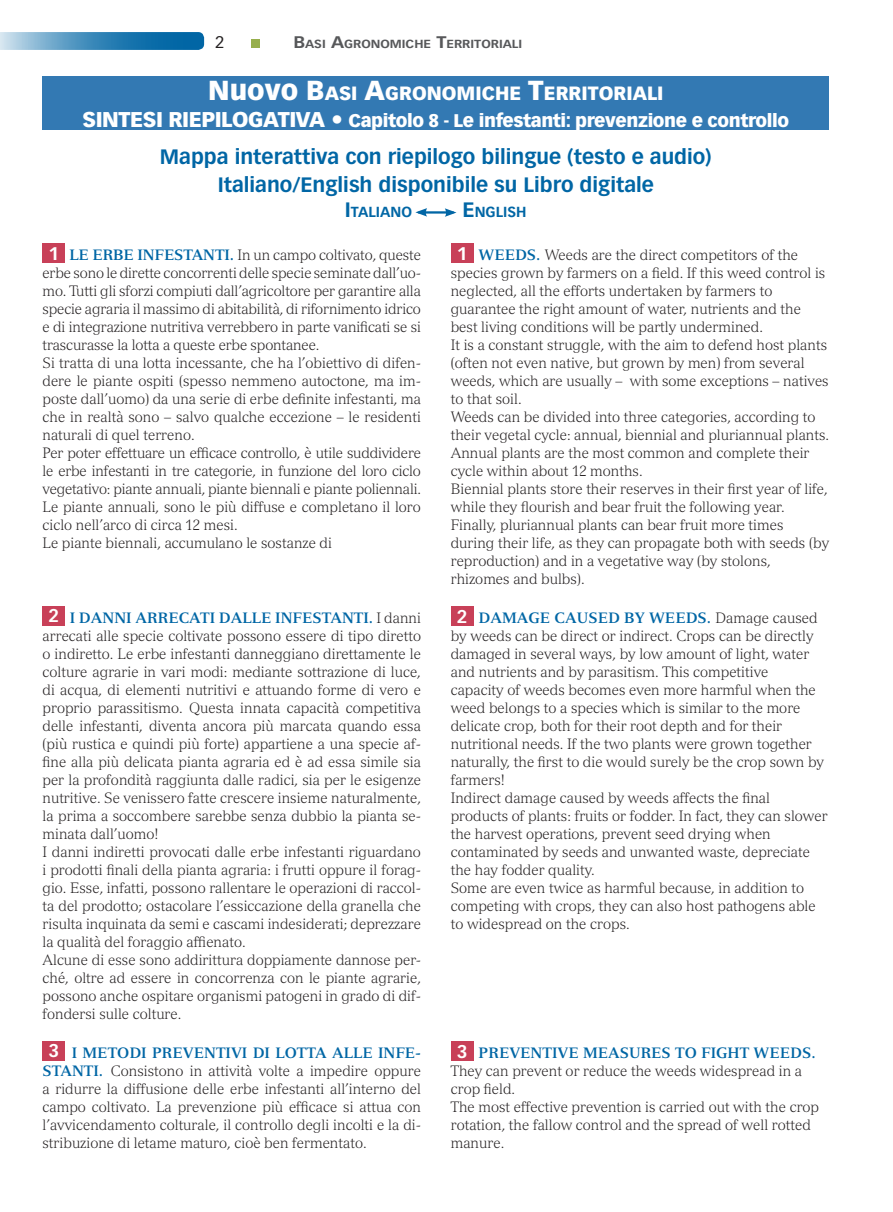
<style>
.page{position:relative;width:893px;height:1212px;background:#fff}
.page>*{position:absolute;margin:0;border:0;box-sizing:border-box;transform-origin:0 0}
.Titolo_I{font:900 21px "Vectora LH";letter-spacing:-.02em;color:#fff}
.Titolo_I-2{font:700 20.4px "Vectora LH";color:#0166a5}
.Titolo_I-3{font:900 18.9px "Vectora LH";color:#fff}
.Titolo_I-4{font:900 18px "Vectora LH";letter-spacing:-.02em;color:#fff}
.t1{font:700 18px "Vectora LH";color:#fff}
.Normale{font:16.5px "Vectora LH";color:#231f20}
.Testo{font:300 14.7px/18px "Versailles";color:#231f20;scale:.95 1}
.Titolo_I-5{font:700 14.4px "Vectora LH";color:#0166a5}
.Normale-2{font:700 11.55px "Vectora LH";color:#57585a;scale:1.1 1}
.s1{font-size:16.5px}
.s2{font-size:27px}
.s3{font-size:45px}
.s4{font-size:20.4px}
.s5{font-weight:700;color:#0166a5}
</style>
<div class="page">
<div style="left:251px;top:40px;width:9px;height:8px;background:#97af4d"></div>
<svg style="left:0;top:32px;width:204px;height:18px;background:#4690bd"></svg>
<div style="left:43px;top:77px;width:786px;height:53px;background:#3379b3"></div>
<svg style="left:445px;top:208px;width:11px;height:9px"></svg>
<hr style="left:424px;top:211px;width:30px;height:2px;background:#0166a5">
<svg style="left:415px;top:208px;width:12px;height:9px"></svg>
<div style="left:43px;top:243px;width:22px;height:20px;background:#c84058"></div>
<div style="left:43px;top:606px;width:22px;height:20px;background:#c84058"></div>
<div style="left:43px;top:1041px;width:22px;height:20px;background:#c84058"></div>
<div style="left:451px;top:243px;width:22px;height:20px;background:#c84058"></div>
<div style="left:451px;top:606px;width:22px;height:20px;background:#c84058"></div>
<div style="left:451px;top:1041px;width:22px;height:20px;background:#c84058"></div>
<p class="Normale" style="left:215px;top:32px;width:11px">2</p>
<p class="Normale-2" style="left:293px;top:37px;width:210px"><span class="s1">B</span>ASI <span class="s1">A</span>GRONOMICHE <span class="s1">T</span>ERRITORIALI</p>
<p class="Titolo_I-3" style="left:208px;top:82px;width:457px"><span class="s2">Nuovo</span> <span class="s2">B</span>ASI <span class="s2">A</span>GRONOMICHE <span class="s2">T</span>ERRITORIALI</p>
<p class="Titolo_I" style="left:83px;top:107px;width:263px">SINTESI RIEPILOGATIVA <span class="s3">∙</span></p>
<p class="Titolo_I-4" style="left:348px;top:110px;width:442px">Capitolo 8 - Le infestanti: prevenzione e controllo</p>
<p class="Titolo_I-2" style="left:160px;top:144px;width:553px">Mappa interattiva con riepilogo bilingue (testo e audio)</p>
<p class="Titolo_I-2" style="left:218px;top:172px;width:438px">Italiano/English disponibile su Libro digitale</p>
<p class="Titolo_I-5" style="left:345px;top:203px;width:69px"><span class="s4">I</span> TALIANO</p>
<p class="Titolo_I-5" style="left:463px;top:203px;width:65px"><span class="s4">E</span>NGLISH</p>
<p class="t1" style="left:48px;top:242px;width:12px">1</p>
<p class="Testo" style="left:43px;top:246px;width:400px;text-align:justify;text-indent:27px"><span class="s5">LE ERBE INFESTANTI.</span> In un campo coltivato, queste erbe sono le dirette concorrenti delle specie seminate dall’uo&shy;mo. Tutti gli sforzi compiuti dall’agricoltore per garantire alla specie agraria il massimo di abitabilità, di rifornimento idrico e di integrazione nutritiva verrebbero in parte vanificati se si trascurasse la lotta a queste erbe spontanee.</p>
<p class="Testo" style="left:43px;top:354px;width:400px;text-align:justify">Si tratta di una lotta incessante, che ha l’obiettivo di difen&shy;dere le piante ospiti (spesso nemmeno autoctone, ma im&shy;poste dall’uomo) da una serie di erbe definite infestanti, ma che in realtà sono – salvo qualche eccezione – le residenti naturali di quel terreno.</p>
<p class="Testo" style="left:43px;top:444px;width:400px;text-align:justify">Per poter effettuare un efficace controllo, è utile suddividere le erbe infestanti in tre categorie, in funzione del loro ciclo vegetativo: piante annuali, piante biennali e piante poliennali.</p>
<p class="Testo" style="left:43px;top:498px;width:400px">Le piante annuali, sono le più diffuse e completano il loro ciclo nell’arco di circa 12 mesi.</p>
<p class="Testo" style="left:43px;top:534px;width:306px">Le piante biennali, accumulano le sostanze di</p>
<p class="t1" style="left:48px;top:605px;width:12px">2</p>
<p class="Testo" style="left:43px;top:608px;width:400px;text-align:justify;text-indent:27px"><span class="s5">I DANNI ARRECATI DALLE INFESTANTI.</span> I danni arrecati alle specie coltivate possono essere di tipo diretto o indiretto. Le erbe infestanti danneggiano direttamente le colture agrarie in vari modi: mediante sottrazione di luce, di acqua, di elementi nutritivi e attuando forme di vero e proprio parassitismo. Questa innata capacità competitiva delle infestanti, diventa ancora più marcata quando essa (più rustica e quindi più forte) appartiene a una specie af&shy;fine alla più delicata pianta agraria ed è ad essa simile sia per la profondità raggiunta dalle radici, sia per le esigenze nutritive. Se venissero fatte crescere insieme naturalmente, la prima a soccombere sarebbe senza dubbio la pianta se&shy;minata dall’uomo!</p>
<p class="Testo" style="left:43px;top:842px;width:400px;text-align:justify">I danni indiretti provocati dalle erbe infestanti riguardano i prodotti finali della pianta agraria: i frutti oppure il forag&shy;gio. Esse, infatti, possono rallentare le operazioni di raccol&shy;ta del prodotto; ostacolare l’essiccazione della granella che risulta inquinata da semi e cascami indesiderati; deprezzare la qualità del foraggio affienato.</p>
<p class="Testo" style="left:43px;top:950px;width:400px;text-align:justify">Alcune di esse sono addirittura doppiamente dannose per&shy;ché, oltre ad essere in concorrenza con le piante agrarie, possono anche ospitare organismi patogeni in grado di dif&shy;fondersi sulle colture.</p>
<p class="t1" style="left:48px;top:1040px;width:12px">3</p>
<p class="Testo" style="left:43px;top:1043px;width:400px;text-align:justify;text-indent:29px"><span class="s5">I METODI PREVENTIVI DI LOTTA ALLE INFE-STANTI.</span> Consistono in attività volte a impedire oppure a ridurre la diffusione delle erbe infestanti all’interno del campo coltivato. La prevenzione più efficace si attua con l’avvicendamento colturale, il controllo degli incolti e la di&shy;stribuzione di letame maturo, cioè ben fermentato.</p>
<p class="t1" style="left:457px;top:242px;width:12px">1</p>
<p class="Testo" style="left:451px;top:246px;width:396px;text-indent:28px"><span class="s5">WEEDS.</span> Weeds are the direct competitors of the species grown by farmers on a field. If this weed control is neglected, all the efforts undertaken by farmers to guarantee the right amount of water, nutrients and the best living conditions will be partly undermined.</p>
<p class="Testo" style="left:451px;top:336px;width:399px">It is a constant struggle, with the aim to defend host plants (often not even native, but grown by men) from several weeds, which are usually – with some exceptions – natives to that soil.</p>
<p class="Testo" style="left:451px;top:408px;width:400px">Weeds can be divided into three categories, according to their vegetal cycle: annual, biennial and pluriannual plants.</p>
<p class="Testo" style="left:451px;top:444px;width:379px">Annual plants are the most common and complete their cycle within about 12 months.</p>
<p class="Testo" style="left:451px;top:480px;width:398px">Biennial plants store their reserves in their first year of life, while they flourish and bear fruit the following year.</p>
<p class="Testo" style="left:451px;top:516px;width:400px">Finally, pluriannual plants can bear fruit more times during their life, as they can propagate both with seeds (by reproduction) and in a vegetative way (by stolons, rhizomes and bulbs).</p>
<p class="t1" style="left:457px;top:605px;width:12px">2</p>
<p class="Testo" style="left:451px;top:609px;width:388px;text-indent:28px"><span class="s5">DAMAGE CAUSED BY WEEDS.</span> Damage caused by weeds can be direct or indirect. Crops can be directly damaged in several ways, by low amount of light, water and nutrients and by parasitism. This competitive capacity of weeds becomes even more harmful when the weed belongs to a species which is similar to the more</p>
<p class="Testo" style="left:451px;top:717px;width:394px">delicate crop, both for their root depth and for their nutritional needs. If the two plants were grown together naturally, the first to die would surely be the crop sown by farmers!</p>
<p class="Testo" style="left:451px;top:789px;width:398px">Indirect damage caused by weeds affects the final products of plants: fruits or fodder. In fact, they can slower the harvest operations, prevent seed drying when contaminated by seeds and unwanted waste, depreciate the hay fodder quality.</p>
<p class="Testo" style="left:451px;top:879px;width:386px">Some are even twice as harmful because, in addition to competing with crops, they can also host pathogens able to widespread on the crops.</p>
<p class="t1" style="left:457px;top:1040px;width:12px">3</p>
<p class="Testo" style="left:451px;top:1044px;width:386px;text-indent:28px"><span class="s5">PREVENTIVE MEASURES TO FIGHT WEEDS.<br></span>They can prevent or reduce the weeds widespread in a crop field.</p>
<p class="Testo" style="left:451px;top:1098px;width:389px">The most effective prevention is carried out with the crop rotation, the fallow control and the spread of well rotted manure.</p>
</div>
